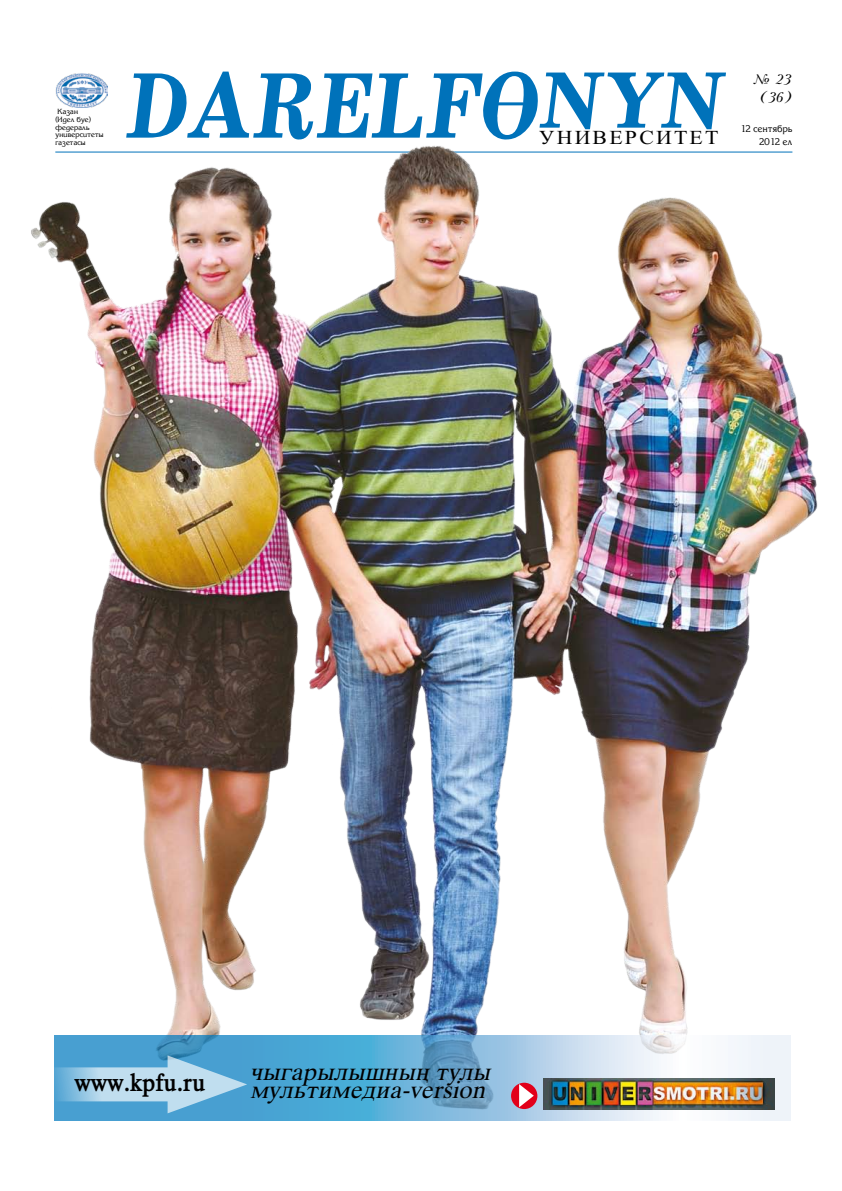
<style>
.page{position:relative;width:842px;height:1191px;background:#fff}
.page>*{position:absolute;margin:0;border:0;box-sizing:border-box;transform-origin:0 0}
.t1{font:700 94.3px "TT School Book M";color:#0072ba;scale:.85 1}
.t2{font:700 25.4px "TT Dutch";color:#000;scale:.95 1}
.t3{font:italic 24px "TT Dutch";letter-spacing:.01em;color:#000}
.t4{font:19.8px "TT Times New Roman";letter-spacing:.1em;color:#000;scale:1.1 1}
.t5{font:italic 13.1px/18px "TT Kudrashov";color:#000;text-align:center;scale:1.08 1}
.t6{font:10px/13px "TT Karelia";letter-spacing:.02em;color:#000;text-align:right;scale:.94 1}
.t7{font:7.6px/7.7px "TT Karelia";color:#000}
.s1{font-size:81px}
</style>
<div class="page">
<img style="left:55px;top:73px;width:52px;height:34px">
<hr style="left:498px;top:102px;width:25px;height:3px;background:#0072ba">
<img style="left:31px;top:146px;width:786px;height:889px">
<svg style="left:54px;top:1035px;width:737px;height:85px;background:#85bddd"></svg>
<svg style="left:54px;top:1067px;width:114px;height:34px;background:#a7d1e8"></svg>
<svg style="left:168px;top:1055px;width:79px;height:58px;background:#83bddf"></svg>
<img style="left:543px;top:1078px;width:232px;height:31px">
<div style="left:511px;top:1082px;width:26px;height:27px;background:#e2001a;border-radius:50%"></div>
<svg style="left:519px;top:1084px;width:15px;height:23px"></svg>
<p class="t7" style="left:55px;top:108px;width:50px">Казан<br>(Идел буе) федераль университеты газетасы</p>
<h1 class="t1" style="left:124px;top:50px;width:720px">DARELFO<span class="s1">NYN</span></h1>
<h3 class="t4" style="left:539px;top:124px;width:164px">УниверсиTеT</h3>
<h3 class="t5" style="left:753px;top:70px;width:37px">№ 23 (36)</h3>
<h3 class="t6" style="left:741px;top:122px;width:57px">12 сентябрь<br>2012 ел</h3>
<h3 class="t3" style="left:250px;top:1057px;width:241px">чыгарылышның тулы</h3>
<h2 class="t2" style="left:75px;top:1067px;width:139px">www.kpfu.ru</h2>
<h3 class="t3" style="left:250px;top:1075px;width:236px">мультимедиа-version</h3>
</div>
